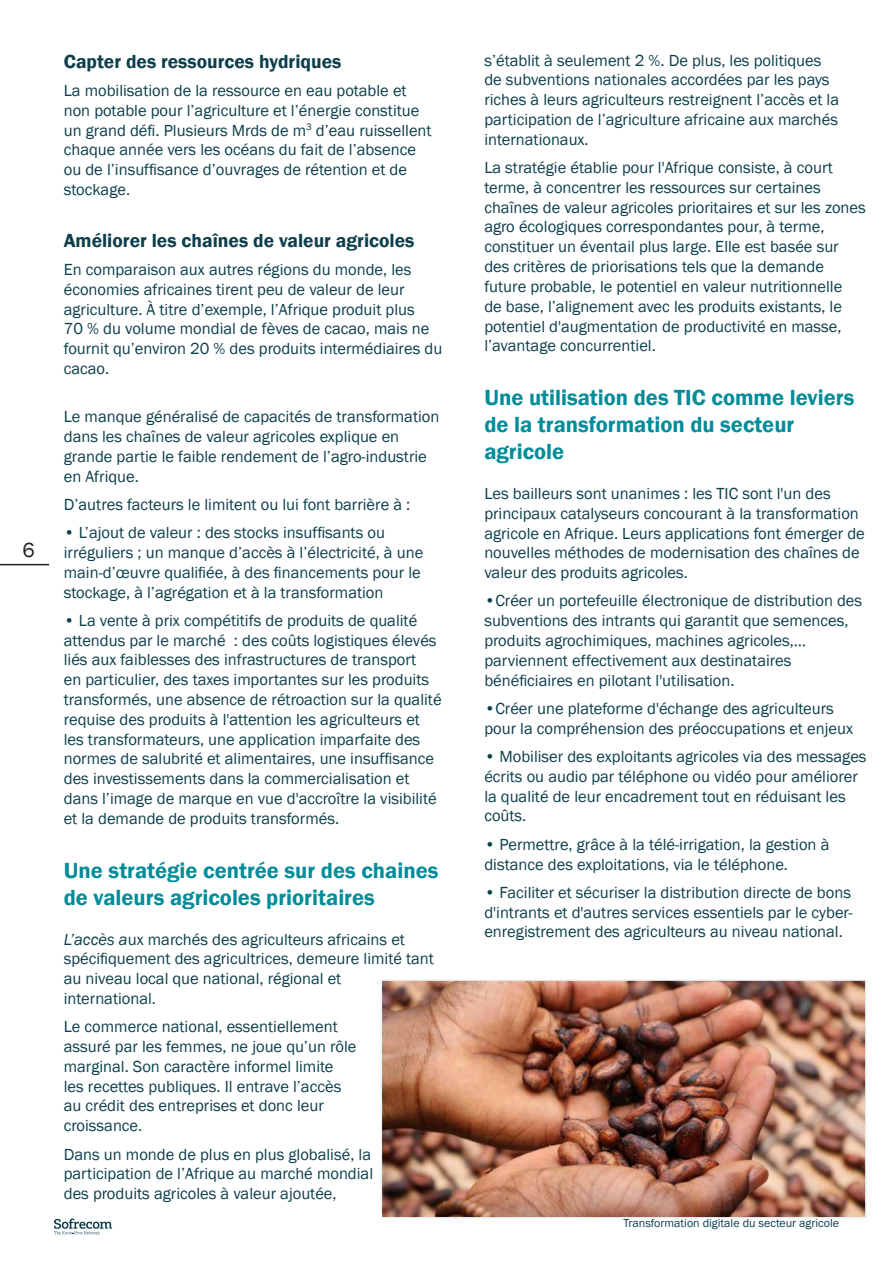
<style>
.page{position:relative;width:893px;height:1263px;background:#fff}
.page>*{position:absolute;margin:0;border:0;box-sizing:border-box;transform-origin:0 0}
.t1{font:600 22.5px/27px "Franklin Gothic";color:#008c99}
.t2{font:21px "Franklin Gothic";color:#231f20}
.t3{font:600 19.5px "Franklin Gothic";color:#0c3e4b}
.t4{font:16.5px/19.8px "Franklin Gothic";color:#0c3e4b}
.t5{font:12px "Franklin Gothic";color:#0c3e4b}
.s1{font-style:italic}
</style>
<div class="page">
<hr style="left:0;top:564px;width:49px;height:1px;background:#231f20">
<svg style="left:54px;top:1218px;width:58px;height:16px"></svg>
<img style="left:384px;top:982px;width:480px;height:233px">
<div style="left:381px;top:979px;width:486px;height:239px;border:2px solid #ebf2f5"></div>
<p class="t2" style="left:23px;top:537px;width:14px">6</p>
<p class="t3" style="left:64px;top:49px;width:279px">Capter des ressources hydriques</p>
<p class="t4" style="left:64px;top:81px;width:369px">La mobilisation de la ressource en eau potable et non potable pour l’agriculture et l’énergie constitue un grand défi. Plusieurs Mrds de m<sup>3</sup> d’eau ruissellent chaque année vers les océans du fait de l’absence ou de l’insuffisance d’ouvrages de rétention et de stockage.</p>
<p class="t3" style="left:64px;top:228px;width:352px">Améliorer les chaînes de valeur agricoles</p>
<p class="t4" style="left:64px;top:260px;width:380px">En comparaison aux autres régions du monde, les économies africaines tirent peu de valeur de leur agriculture. À titre d’exemple, l’Afrique produit plus<br>70 % du volume mondial de fèves de cacao, mais ne fournit qu’environ 20 % des produits intermédiaires du cacao.</p>
<p class="t4" style="left:64px;top:407px;width:377px">Le manque généralisé de capacités de transformation dans les chaînes de valeur agricoles explique en grande partie le faible rendement de l’agro-industrie en Afrique.</p>
<p class="t4" style="left:64px;top:495px;width:348px">D’autres facteurs le limitent ou lui font barrière à :</p>
<p class="t4" style="left:64px;top:523px;width:361px">• L’ajout de valeur : des stocks insuffisants ou irréguliers ; un manque d’accès à l’électricité, à une main-d’œuvre qualifiée, à des financements pour le stockage, à l’agrégation et à la transformation</p>
<p class="t4" style="left:64px;top:611px;width:379px">• La vente à prix compétitifs de produits de qualité attendus par le marché : des coûts logistiques élevés liés aux faiblesses des infrastructures de transport<br>en particulier, des taxes importantes sur les produits transformés, une absence de rétroaction sur la qualité requise des produits à l'attention les agriculteurs et les transformateurs, une application imparfaite des normes de salubrité et alimentaires, une insuffisance des investissements dans la commercialisation et dans l’image de marque en vue d'accroître la visibilité et la demande de produits transformés.</p>
<h1 class="t1" style="left:64px;top:857px;width:376px">Une stratégie centrée sur des chaines de valeurs agricoles prioritaires</h1>
<p class="t4" style="left:64px;top:929px;width:372px"><span class="s1">L’accès a</span>ux marchés des agriculteurs africains et spécifiquement des agricultrices, demeure limité tant au niveau local que national, régional et international.</p>
<p class="t4" style="left:64px;top:1017px;width:294px">Le commerce national, essentiellement assuré par les femmes, ne joue qu’un rôle marginal. Son caractère informel limite les recettes publiques. Il entrave l’accès au crédit des entreprises et donc leur croissance.</p>
<p class="t4" style="left:64px;top:1144px;width:311px">Dans un monde de plus en plus globalisé, la participation de l’Afrique au marché mondial des produits agricoles à valeur ajoutée,</p>
<p class="t4" style="left:484px;top:51px;width:356px">s’établit à seulement 2 %. De plus, les politiques de subventions nationales accordées par les pays riches à leurs agriculteurs restreignent l’accès et la participation de l’agriculture africaine aux marchés internationaux.</p>
<p class="t4" style="left:484px;top:158px;width:383px">La stratégie établie pour l'Afrique consiste, à court terme, à concentrer les ressources sur certaines chaînes de valeur agricoles prioritaires et sur les zones agro écologiques correspondantes pour, à terme, constituer un éventail plus large. Elle est basée sur des critères de priorisations tels que la demande future probable, le potentiel en valeur nutritionnelle<br>de base, l’alignement avec les produits existants, le potentiel d'augmentation de productivité en masse, l’avantage concurrentiel.</p>
<h1 class="t1" style="left:484px;top:385px;width:372px">Une utilisation des TIC comme leviers de la transformation du secteur agricole</h1>
<p class="t4" style="left:484px;top:484px;width:382px">Les bailleurs sont unanimes : les TIC sont l'un des principaux catalyseurs concourant à la transformation agricole en Afrique. Leurs applications font émerger de nouvelles méthodes de modernisation des chaînes de valeur des produits agricoles.</p>
<p class="t4" style="left:484px;top:591px;width:379px">•Créer un portefeuille électronique de distribution des subventions des intrants qui garantit que semences, produits agrochimiques, machines agricoles,… parviennent effectivement aux destinataires bénéficiaires en pilotant l'utilisation.</p>
<p class="t4" style="left:484px;top:699px;width:370px">•Créer une plateforme d'échange des agriculteurs pour la compréhension des préoccupations et enjeux</p>
<p class="t4" style="left:484px;top:747px;width:384px">• Mobiliser des exploitants agricoles via des messages écrits ou audio par téléphone ou vidéo pour améliorer la qualité de leur encadrement tout en réduisant les coûts.</p>
<p class="t4" style="left:484px;top:835px;width:347px">• Permettre, grâce à la télé-irrigation, la gestion à distance des exploitations, via le téléphone.</p>
<p class="t4" style="left:484px;top:883px;width:370px;text-align:justify">• Faciliter et sécuriser la distribution directe de bons d'intrants et d'autres services essentiels par le cyber&shy;enregistrement des agriculteurs au niveau national.</p>
<p class="t5" style="left:623px;top:1215px;width:217px">Transformation digitale du secteur agricole</p>
</div>
